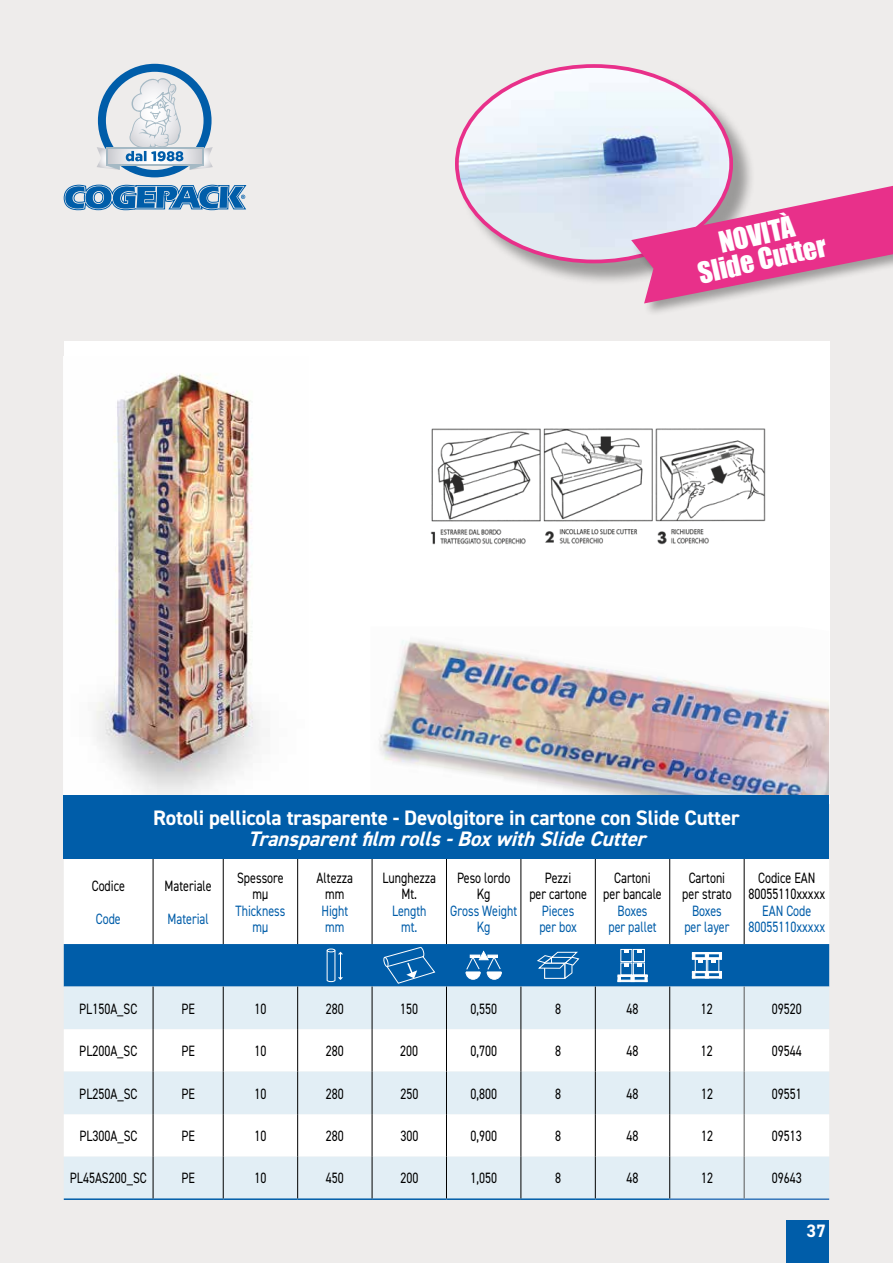
<style>
.page{position:relative;width:893px;height:1263px;background:#eeeceb}
.page>*{position:absolute;margin:0;border:0;box-sizing:border-box;transform-origin:0 0}
.t1{font:27px/25.5px "Impact";color:#fff;text-align:center}
.t2{font:700 21px "DIN2014";letter-spacing:-.01em;color:#fff}
.t3{font:italic 700 21px "DIN2014";color:#fff}
.t4{font:700 18px "DIN2014";color:#fff}
.t5{font:15px/16.5px "DIN2014";color:#000;text-align:center;scale:.8 1}
.t6{font:15px/16.5px "DIN2014";color:#005da9;text-align:center;scale:.8 1}
</style>
<div class="page">
<div style="left:64px;top:341px;width:765px;height:463px;background:#fff"></div>
<img style="left:95px;top:373px;width:165px;height:422px">
<img style="left:430px;top:428px;width:336px;height:117px">
<div style="left:458px;top:67px;width:298px;height:219px;background:#000;opacity:.35"></div>
<img style="left:457px;top:66px;width:274px;height:195px">
<div style="left:630px;top:164px;width:263px;height:153px;background:#000;opacity:.34"></div>
<svg style="left:631px;top:166px;width:262px;height:137px"></svg>
<img style="left:379px;top:639px;width:450px;height:156px">
<div style="left:64px;top:795px;width:765px;height:64px;background:#005da9"></div>
<div style="left:64px;top:859px;width:765px;height:85px;background:#fff"></div>
<svg style="left:64px;top:986px;width:765px;height:212px;fill:#e2eef5"></svg>
<hr style="left:64px;top:1198px;width:89px;height:2px;background:#005da9">
<hr style="left:153px;top:1198px;width:70px;height:2px;background:#005da9">
<hr style="left:223px;top:1198px;width:75px;height:2px;background:#005da9">
<hr style="left:298px;top:1198px;width:74px;height:2px;background:#005da9">
<hr style="left:372px;top:1198px;width:74px;height:2px;background:#005da9">
<hr style="left:446px;top:1198px;width:75px;height:2px;background:#005da9">
<hr style="left:521px;top:1198px;width:74px;height:2px;background:#005da9">
<hr style="left:595px;top:1198px;width:75px;height:2px;background:#005da9">
<hr style="left:670px;top:1198px;width:74px;height:2px;background:#3576bb">
<hr style="left:744px;top:1198px;width:85px;height:2px;background:#3576bb">
<hr style="left:153px;top:859px;width:1px;height:85px;background:#000">
<hr style="left:223px;top:859px;width:1px;height:85px;background:#000">
<hr style="left:297px;top:859px;width:1px;height:85px;background:#000">
<hr style="left:372px;top:859px;width:1px;height:85px;background:#000">
<hr style="left:446px;top:859px;width:1px;height:85px;background:#000">
<hr style="left:521px;top:859px;width:1px;height:85px;background:#000">
<hr style="left:595px;top:859px;width:1px;height:85px;background:#000">
<hr style="left:669px;top:859px;width:1px;height:85px;background:#000">
<hr style="left:744px;top:859px;width:1px;height:85px;background:#000">
<hr style="left:153px;top:986px;width:1px;height:43px;background:#000">
<hr style="left:223px;top:986px;width:1px;height:43px;background:#000">
<hr style="left:297px;top:986px;width:1px;height:43px;background:#000">
<hr style="left:372px;top:986px;width:1px;height:43px;background:#000">
<hr style="left:446px;top:986px;width:1px;height:43px;background:#000">
<hr style="left:521px;top:986px;width:1px;height:43px;background:#000">
<hr style="left:595px;top:986px;width:1px;height:43px;background:#000">
<hr style="left:669px;top:986px;width:1px;height:43px;background:#000">
<hr style="left:153px;top:1029px;width:1px;height:42px;background:#000">
<hr style="left:223px;top:1029px;width:1px;height:42px;background:#000">
<hr style="left:297px;top:1029px;width:1px;height:42px;background:#000">
<hr style="left:372px;top:1029px;width:1px;height:42px;background:#000">
<hr style="left:446px;top:1029px;width:1px;height:42px;background:#000">
<hr style="left:521px;top:1029px;width:1px;height:42px;background:#000">
<hr style="left:595px;top:1029px;width:1px;height:42px;background:#000">
<hr style="left:669px;top:1029px;width:1px;height:42px;background:#000">
<hr style="left:153px;top:1071px;width:1px;height:43px;background:#000">
<hr style="left:223px;top:1071px;width:1px;height:43px;background:#000">
<hr style="left:297px;top:1071px;width:1px;height:43px;background:#000">
<hr style="left:372px;top:1071px;width:1px;height:43px;background:#000">
<hr style="left:446px;top:1071px;width:1px;height:43px;background:#000">
<hr style="left:521px;top:1071px;width:1px;height:43px;background:#000">
<hr style="left:595px;top:1071px;width:1px;height:43px;background:#000">
<hr style="left:669px;top:1071px;width:1px;height:43px;background:#000">
<hr style="left:153px;top:1114px;width:1px;height:43px;background:#000">
<hr style="left:223px;top:1114px;width:1px;height:43px;background:#000">
<hr style="left:297px;top:1114px;width:1px;height:43px;background:#000">
<hr style="left:372px;top:1114px;width:1px;height:43px;background:#000">
<hr style="left:446px;top:1114px;width:1px;height:43px;background:#000">
<hr style="left:521px;top:1114px;width:1px;height:43px;background:#000">
<hr style="left:595px;top:1114px;width:1px;height:43px;background:#000">
<hr style="left:669px;top:1114px;width:1px;height:43px;background:#000">
<hr style="left:153px;top:1157px;width:1px;height:41px;background:#000">
<hr style="left:223px;top:1157px;width:1px;height:41px;background:#000">
<hr style="left:297px;top:1157px;width:1px;height:41px;background:#000">
<hr style="left:372px;top:1157px;width:1px;height:41px;background:#000">
<hr style="left:446px;top:1157px;width:1px;height:41px;background:#000">
<hr style="left:521px;top:1157px;width:1px;height:41px;background:#000">
<hr style="left:595px;top:1157px;width:1px;height:41px;background:#000">
<hr style="left:669px;top:1157px;width:1px;height:41px;background:#000">
<hr style="left:744px;top:986px;width:1px;height:43px;background:#575756">
<hr style="left:744px;top:1029px;width:1px;height:42px;background:#575756">
<hr style="left:744px;top:1071px;width:1px;height:43px;background:#575756">
<hr style="left:744px;top:1114px;width:1px;height:43px;background:#575756">
<hr style="left:744px;top:1157px;width:1px;height:41px;background:#575756">
<svg style="left:64px;top:944px;width:765px;height:42px;background:#0e66ad"></svg>
<div style="left:787px;top:1220px;width:42px;height:43px;background:#005da9"></div>
<svg style="left:63px;top:64px;width:183px;height:147px"></svg>
<h1 class="t1" style="left:690px;top:235px;width:132px;rotate:-12deg">NOVITÀ<br>Slide Cutter</h1>
<p class="t5" style="left:92px;top:877px;width:43px">Codice</p>
<p class="t6" style="left:96px;top:910px;width:33px">Code</p>
<h2 class="t2" style="left:153px;top:803px;width:588px">Rotoli pellicola trasparente - Devolgitore in cartone con Slide Cutter</h2>
<h2 class="t3" style="left:248px;top:824px;width:406px">Transparentfilm rolls-BoxwithSlideCutter</h2>
<p class="t5" style="left:165px;top:877px;width:60px">Materiale</p>
<p class="t6" style="left:167px;top:910px;width:53px">Material</p>
<p class="t5" style="left:237px;top:869px;width:60px">Spessore mµ</p>
<p class="t6" style="left:235px;top:902px;width:64px">Thickness mµ</p>
<p class="t5" style="left:317px;top:869px;width:47px">Altezza mm</p>
<p class="t6" style="left:321px;top:902px;width:35px;text-align:left">Hight mm</p>
<p class="t5" style="left:382px;top:869px;width:69px">Lunghezza<br>Mt.</p>
<p class="t6" style="left:392px;top:902px;width:45px">Length mt.</p>
<p class="t5" style="left:457px;top:869px;width:68px">Peso lordo<br>Kg</p>
<p class="t6" style="left:450px;top:902px;width:85px">Gross Weight<br>Kg</p>
<p class="t5" style="left:529px;top:869px;width:73px">Pezzi<br>per cartone</p>
<p class="t6" style="left:539px;top:902px;width:48px;text-align:left">Pieces per box</p>
<p class="t5" style="left:603px;top:869px;width:75px">Cartoni<br>per bancale</p>
<p class="t6" style="left:608px;top:902px;width:62px">Boxes per pallet</p>
<p class="t5" style="left:682px;top:869px;width:63px">Cartoni per strato</p>
<p class="t6" style="left:684px;top:902px;width:58px">Boxes per layer</p>
<p class="t5" style="left:748px;top:869px;width:97px">Codice EAN<br>80055110xxxxx</p>
<p class="t6" style="left:748px;top:902px;width:97px">EAN Code<br>80055110xxxxx</p>
<p class="t5" style="left:79px;top:1000px;width:74px">PL150A_SC</p>
<p class="t5" style="left:181px;top:1000px;width:18px">PE</p>
<p class="t5" style="left:254px;top:1000px;width:16px">10</p>
<p class="t5" style="left:326px;top:1000px;width:24px">280</p>
<p class="t5" style="left:400px;top:1000px;width:24px">150</p>
<p class="t5" style="left:470px;top:1000px;width:35px">0,550</p>
<p class="t5" style="left:555px;top:1000px;width:9px">8</p>
<p class="t5" style="left:626px;top:1000px;width:16px">48</p>
<p class="t5" style="left:701px;top:1000px;width:16px">12</p>
<p class="t5" style="left:772px;top:1000px;width:39px">09520</p>
<p class="t5" style="left:79px;top:1042px;width:74px">PL200A_SC</p>
<p class="t5" style="left:181px;top:1042px;width:18px">PE</p>
<p class="t5" style="left:254px;top:1042px;width:16px">10</p>
<p class="t5" style="left:326px;top:1042px;width:24px">280</p>
<p class="t5" style="left:400px;top:1042px;width:24px">200</p>
<p class="t5" style="left:470px;top:1042px;width:35px">0,700</p>
<p class="t5" style="left:555px;top:1042px;width:9px">8</p>
<p class="t5" style="left:627px;top:1042px;width:16px">48</p>
<p class="t5" style="left:701px;top:1042px;width:16px">12</p>
<p class="t5" style="left:772px;top:1042px;width:39px">09544</p>
<p class="t5" style="left:79px;top:1085px;width:74px">PL250A_SC</p>
<p class="t5" style="left:181px;top:1085px;width:18px">PE</p>
<p class="t5" style="left:254px;top:1085px;width:16px">10</p>
<p class="t5" style="left:326px;top:1085px;width:24px">280</p>
<p class="t5" style="left:400px;top:1085px;width:24px">250</p>
<p class="t5" style="left:470px;top:1085px;width:35px">0,800</p>
<p class="t5" style="left:555px;top:1085px;width:9px">8</p>
<p class="t5" style="left:627px;top:1085px;width:16px">48</p>
<p class="t5" style="left:701px;top:1085px;width:16px">12</p>
<p class="t5" style="left:772px;top:1085px;width:39px">09551</p>
<p class="t5" style="left:79px;top:1127px;width:74px">PL300A_SC</p>
<p class="t5" style="left:181px;top:1127px;width:18px">PE</p>
<p class="t5" style="left:255px;top:1127px;width:16px">10</p>
<p class="t5" style="left:326px;top:1127px;width:24px">280</p>
<p class="t5" style="left:400px;top:1127px;width:24px">300</p>
<p class="t5" style="left:470px;top:1127px;width:35px">0,900</p>
<p class="t5" style="left:555px;top:1127px;width:9px">8</p>
<p class="t5" style="left:627px;top:1127px;width:16px">48</p>
<p class="t5" style="left:701px;top:1127px;width:16px">12</p>
<p class="t5" style="left:772px;top:1127px;width:39px">09513</p>
<p class="t5" style="left:70px;top:1170px;width:98px">PL45AS200_SC</p>
<p class="t5" style="left:181px;top:1170px;width:18px">PE</p>
<p class="t5" style="left:255px;top:1170px;width:16px">10</p>
<p class="t5" style="left:326px;top:1170px;width:24px">450</p>
<p class="t5" style="left:400px;top:1170px;width:24px">200</p>
<p class="t5" style="left:470px;top:1170px;width:35px">1,050</p>
<p class="t5" style="left:555px;top:1170px;width:9px">8</p>
<p class="t5" style="left:627px;top:1170px;width:16px">48</p>
<p class="t5" style="left:701px;top:1170px;width:16px">12</p>
<p class="t5" style="left:772px;top:1170px;width:39px">09643</p>
<p class="t4" style="left:806px;top:1218px;width:21px">37</p>
</div>
